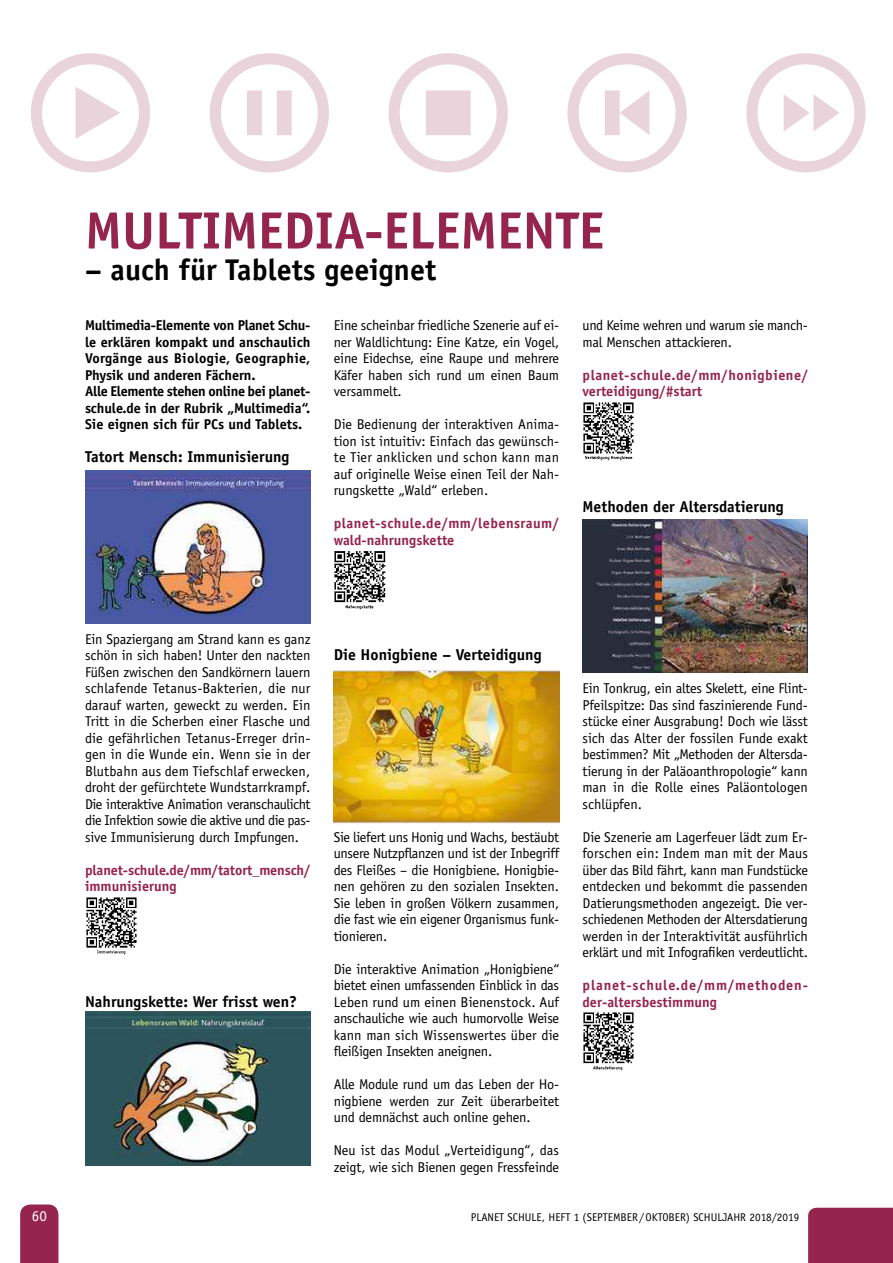
<style>
.page{position:relative;width:893px;height:1263px;background:#fff}
.page>*{position:absolute;margin:0;border:0;box-sizing:border-box;transform-origin:0 0}
.t1{font:119.25px "Ico Moon Free";color:#95254d}
.t2{font:700 52.5px "Officina Sans Std";color:#95254d}
.t3{font:700 30px "Officina Sans Std";color:#000}
.t4{font:700 15.75px "Officina Sans Std";color:#000}
.t5{font:15px "Officina Sans Std";color:#fff}
.t6{font:14.25px/16.5px "Officina Sans Std";letter-spacing:-.01em;color:#000;text-align:justify}
.t7{font:700 14.25px/16.5px "Officina Sans Std";letter-spacing:-.01em;color:#000}
.t8{font:700 14.25px/16.5px "Officina Sans Std";letter-spacing:.035em;color:#95254d}
.t9{font:700 14.25px/16.5px "Officina Sans Std";letter-spacing:.03em;color:#95254d}
.t10{font:700 14.25px/16.5px "Officina Sans Std";letter-spacing:.06em;color:#95254d}
.t11{font:700 14.25px/16.5px "Officina Sans Std";color:#95254d}
.t12{font:11.25px "Officina Sans Std";color:#000}
</style>
<div class="page">
<div style="left:20px;top:1204px;width:38px;height:59px;background:#95254d"></div>
<div style="left:808px;top:1208px;width:85px;height:55px;background:#95254d"></div>
<img style="left:85px;top:470px;width:225px;height:153px">
<img style="left:86px;top:897px;width:51px;height:58px">
<img style="left:85px;top:1011px;width:225px;height:154px">
<img style="left:334px;top:551px;width:52px;height:58px">
<img style="left:334px;top:670px;width:225px;height:153px">
<img style="left:583px;top:402px;width:51px;height:58px">
<img style="left:583px;top:519px;width:225px;height:154px">
<img style="left:583px;top:1012px;width:51px;height:58px">
<h1 class="t1" style="left:31px;top:54px;width:836px">● ◆▲ ●✓ ●✔ ●</h1>
<h2 class="t2" style="left:85px;top:198px;width:521px">MULTIMEDIA-ELEMENTE</h2>
<h3 class="t3" style="left:85px;top:251px;width:353px">– auch für Tablets geeignet</h3>
<p class="t5" style="left:32px;top:1207px;width:16px">60</p>
<p class="t7" style="left:85px;top:317px;width:227px">Multimedia-Elemente von Planet Schu&shy;le erklären kompakt und anschaulich Vorgänge aus Biologie, Geographie, Physik und anderen Fächern.<br>Alle Elemente stehen online bei planet&shy;schule.de in der Rubrik „Multimedia“.<br>Sie eignen sich für PCs und Tablets.</p>
<p class="t4" style="left:85px;top:447px;width:206px">Tatort Mensch: Immunisierung</p>
<p class="t6" style="left:334px;top:317px;width:227px">Eine scheinbar friedliche Szenerie auf ei&shy;ner Waldlichtung: Eine Katze, ein Vogel, eine Eidechse, eine Raupe und mehrere Käfer haben sich rund um einen Baum versammelt.</p>
<p class="t6" style="left:334px;top:416px;width:227px">Die Bedienung der interaktiven Anima&shy;tion ist intuitiv: Einfach das gewünsch&shy;te Tier anklicken und schon kann man auf originelle Weise einen Teil der Nah&shy;rungskette „Wald“ erleben.</p>
<p class="t9" style="left:334px;top:515px;width:227px">planet-schule.de/mm/lebensraum/ wald-nahrungskette</p>
<p class="t6" style="left:583px;top:317px;width:227px">und Keime wehren und warum sie manch&shy;mal Menschen attackieren.</p>
<p class="t8" style="left:583px;top:366px;width:227px">planet-schule.de/mm/honigbiene/ verteidigung/#start</p>
<p class="t4" style="left:583px;top:496px;width:203px">Methoden der Altersdatierung</p>
<p class="t6" style="left:85px;top:630px;width:227px">Ein Spaziergang am Strand kann es ganz schön in sich haben! Unter den nackten Füßen zwischen den Sandkörnern lauern schlafende Tetanus-Bakterien, die nur darauf warten, geweckt zu werden. Ein Tritt in die Scherben einer Flasche und die gefährlichen Tetanus-Erreger drin&shy;gen in die Wunde ein. Wenn sie in der Blutbahn aus dem Tiefschlaf erwecken, droht der gefürchtete Wundstarrkrampf.<br>Die interaktive Animation veranschaulicht die Infektion sowie die aktive und die pas&shy;sive Immunisierung durch Impfungen.</p>
<p class="t11" style="left:85px;top:861px;width:227px">planet-schule.de/mm/tatort_mensch/ immunisierung</p>
<p class="t4" style="left:85px;top:991px;width:214px">Nahrungskette: Wer frisst wen?</p>
<p class="t4" style="left:334px;top:645px;width:209px">Die Honigbiene – Verteidigung</p>
<p class="t6" style="left:334px;top:828px;width:227px">Sie liefert uns Honig und Wachs, bestäubt unsere Nutzpflanzen und ist der Inbegriff des Fleißes – die Honigbiene. Honigbie&shy;nen gehören zu den sozialen Insekten.<br>Sie leben in großen Völkern zusammen, die fast wie ein eigener Organismus funk&shy;tionieren.</p>
<p class="t6" style="left:334px;top:960px;width:227px">Die interaktive Animation „Honigbiene“ bietet einen umfassenden Einblick in das Leben rund um einen Bienenstock. Auf anschauliche wie auch humorvolle Weise kann man sich Wissenswertes über die fleißigen Insekten aneignen.</p>
<p class="t6" style="left:334px;top:1076px;width:227px">Alle Module rund um das Leben der Ho&shy;nigbiene werden zur Zeit überarbeitet und demnächst auch online gehen.</p>
<p class="t6" style="left:334px;top:1142px;width:227px">Neu ist das Modul „Verteidigung“, das zeigt, wie sich Bienen gegen Fressfeinde</p>
<p class="t6" style="left:583px;top:680px;width:227px">Ein Tonkrug, ein altes Skelett, eine Flint-Pfeilspitze: Das sind faszinierende Fund&shy;stücke einer Ausgrabung! Doch wie lässt sich das Alter der fossilen Funde exakt bestimmen? Mit „Methoden der Altersda&shy;tierung in der Paläoanthropologie“ kann man in die Rolle eines Paläontologen schlüpfen.</p>
<p class="t6" style="left:583px;top:828px;width:227px">Die Szenerie am Lagerfeuer lädt zum Er&shy;forschen ein: Indem man mit der Maus über das Bild fährt, kann man Fundstücke entdecken und bekommt die passenden Datierungsmethoden angezeigt. Die ver&shy;schiedenen Methoden der Altersdatierung werden in der Interaktivität ausführlich erklärt und mit Infografiken verdeutlicht.</p>
<p class="t10" style="left:583px;top:977px;width:227px">planet-schule.de/mm/methoden&shy;der-altersbestimmung</p>
<p class="t12" style="left:471px;top:1211px;width:330px">PLANET SCHULE, HEFT 1 (SEPTEMBER/OKTOBER) SCHULJAHR 2018/2019</p>
</div>
